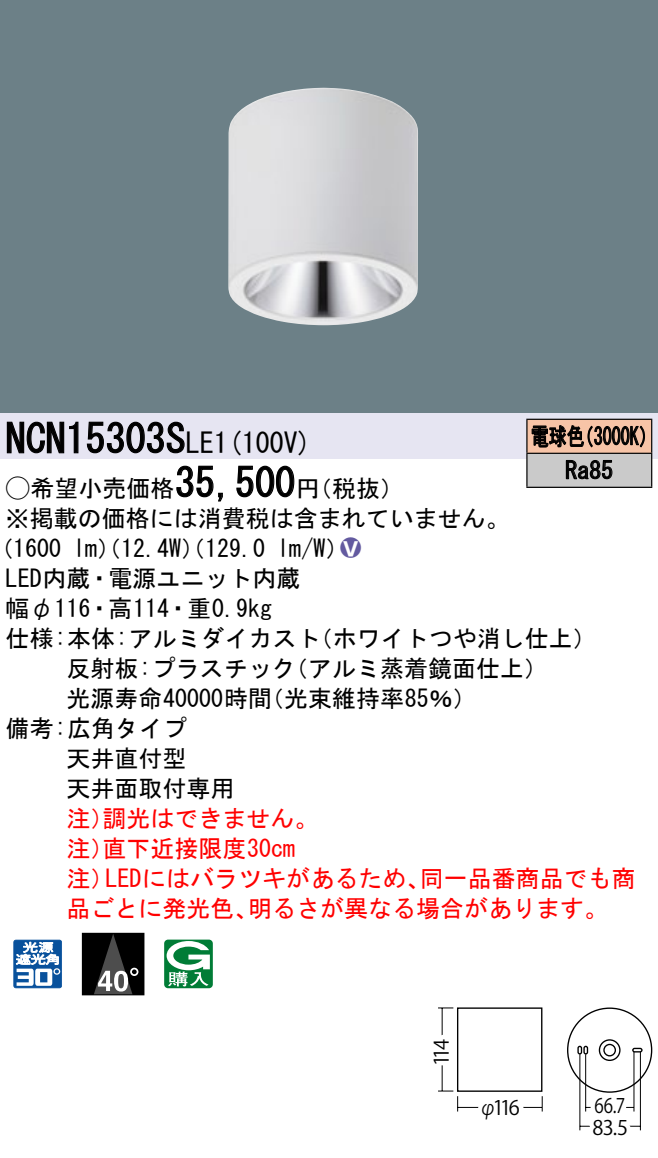
<style>
.page{position:relative;width:658px;height:1158px;background:#fff}
.page>*{position:absolute;margin:0;border:0;box-sizing:border-box;transform-origin:0 0}
.t1{font:40px "MS Gothic";color:#000}
.t2{font:28px "MS Gothic";color:#000}
.t3{font:24px/30px "MS Gothic";color:#000}
.t4{font:24px/30px "MS Gothic";color:#f00}
.t5{font:24px/34px "MS Gothic";color:#000;scale:.75 1}
.t6{font:24px "Ford Classification 1";color:#635aa0}
.t7{font:20px "ATC 436875472 d 44494 e 2 d 522 d 592 d 313330 90 pv RKSJ H";letter-spacing:-.11em;color:#000}
.t8{font:20px "ATC 436875472 d 44494 e 2 d 522 d 592 d 313330 90 pv RKSJ H";letter-spacing:-.11em;color:#000;scale:.85 1}
.s1{font-size:40px}
.s2{font-family:"Ford Classification 1"}
.s3{color:#fff}
</style>
<div class="page">
<div style="left:0;top:0;width:658px;height:413px;background:#6c8087"></div>
<img style="left:228px;top:88px;width:190px;height:237px">
<div style="left:0;top:413px;width:658px;height:46px;background:#e6e5f2"></div>
<svg style="left:6px;top:421px;width:73px;height:33px"></svg>
<svg style="left:86px;top:421px;width:99px;height:33px"></svg>
<svg style="left:176px;top:465px;width:47px;height:37px"></svg>
<svg style="left:236px;top:465px;width:59px;height:33px"></svg>
<svg style="left:13px;top:940px;width:49px;height:48px"></svg>
<div style="left:82px;top:933px;width:62px;height:62px;background:#000"></div>
<div style="left:130px;top:968px;width:8px;height:8px;background:#fff;border-radius:50%"></div>
<svg style="left:94px;top:935px;width:43px;height:58px"></svg>
<div style="left:82px;top:933px;width:62px;height:62px;border:1px solid #000"></div>
<svg style="left:164px;top:940px;width:49px;height:48px"></svg>
<div style="left:527px;top:419px;width:124px;height:34px;background:#f7c4a7"></div>
<div style="left:527px;top:453px;width:124px;height:34px;background:#cacaca"></div>
<hr style="left:526px;top:419px;width:126px;height:1px;background:#000">
<hr style="left:526px;top:420px;width:1px;height:33px;background:#000">
<hr style="left:651px;top:420px;width:1px;height:33px;background:#000">
<hr style="left:526px;top:453px;width:126px;height:1px;background:#000">
<hr style="left:526px;top:454px;width:1px;height:33px;background:#000">
<hr style="left:651px;top:454px;width:1px;height:33px;background:#000">
<hr style="left:526px;top:487px;width:126px;height:1px;background:#000">
<svg style="left:531px;top:425px;width:114px;height:23px"></svg>
<svg style="left:565px;top:460px;width:47px;height:19px"></svg>
<svg style="left:438px;top:1007px;width:15px;height:2px"></svg>
<hr style="left:441px;top:1008px;width:2px;height:83px;background:#000">
<div style="left:457px;top:1007px;width:85px;height:85px;border:1px solid #000"></div>
<svg style="left:438px;top:1090px;width:20px;height:21px"></svg>
<svg style="left:541px;top:1096px;width:2px;height:15px"></svg>
<hr style="left:457px;top:1107px;width:85px;height:1px;background:#000">
<svg style="left:441px;top:1030px;width:17px;height:45px"></svg>
<svg style="left:473px;top:1090px;width:55px;height:18px"></svg>
<svg style="left:567px;top:1007px;width:85px;height:124px"></svg>
<h1 class="t1" style="left:6px;top:419px;width:162px">NCN15303</h1>
<p class="t2" style="left:166px;top:429px;width:147px"><span class="s1">S</span>LE (1 100 (V</p>
<h1 class="t1" style="left:175px;top:463px;width:121px">35,500</h1>
<p class="t3" style="left:6px;top:473px;width:505px"><span class="s2">A</span>希望小売価格<br>※掲載の価格には消費税は含まれていません。</p>
<p class="t6" style="left:340px;top:536px;width:22px">2<span class="s3">8</span></p>
<p class="t3" style="left:296px;top:473px;width:109px">（円税抜(</p>
<p class="t3" style="left:277px;top:534px;width:73px">l m (W/</p>
<p class="t3" style="left:6px;top:534px;width:296px;text-indent:-16px">（1600<br>LED内蔵・電源ユニット内蔵幅φ116・高114・重0.9kg</p>
<p class="t3" style="left:73px;top:534px;width:193px">lm）（12.4 ）（W 129.0</p>
<p class="t5" style="left:565px;top:419px;width:65px;text-indent:-34px">電球色<br>Ra85</p>
<p class="t5" style="left:575px;top:419px;width:109px">（3000 (K</p>
<p class="t3" style="left:284px;top:624px;width:265px;text-indent:-278px">仕様:本体:アルミダイカスト<br>（アルミ蒸着鏡面仕上(</p>
<p class="t3" style="left:309px;top:624px;width:290px">（ホワイトつや消し仕上(</p>
<p class="t3" style="left:260px;top:654px;width:218px;text-indent:-193px">反射板:プラスチック<br>（光束維持率85％(</p>
<p class="t3" style="left:66px;top:684px;width:207px">光源寿命40000時間</p>
<p class="t3" style="left:6px;top:714px;width:183px">備考:広角タイプ</p>
<p class="t3" style="left:66px;top:744px;width:121px">天井直付型</p>
<p class="t3" style="left:66px;top:774px;width:169px">天井面取付専用</p>
<p class="t4" style="left:102px;top:804px;width:217px">調光はできません。</p>
<p class="t4" style="left:102px;top:804px;width:194px;text-indent:-36px">注）<br>直下近接限度30cm</p>
<p class="t4" style="left:66px;top:834px;width:49px">注）</p>
<p class="t4" style="left:66px;top:864px;width:49px">注）</p>
<p class="t4" style="left:105px;top:864px;width:326px">LEDにはバラツキがあるため、</p>
<p class="t4" style="left:420px;top:864px;width:217px">同一品番商品でも商</p>
<p class="t4" style="left:66px;top:894px;width:193px">品ごとに発光色、</p>
<p class="t4" style="left:248px;top:894px;width:362px">明るさが異なる場合があります。</p>
<p class="t7" style="left:430px;top:1066px;width:29px;rotate:-90deg">114</p>
<p class="t7" style="left:492px;top:1096px;width:29px">116</p>
<p class="t8" style="left:479px;top:1096px;width:21px">φ</p>
<p class="t8" style="left:594px;top:1095px;width:38px">66.7</p>
<p class="t7" style="left:592px;top:1117px;width:37px">83.5</p>
</div>
